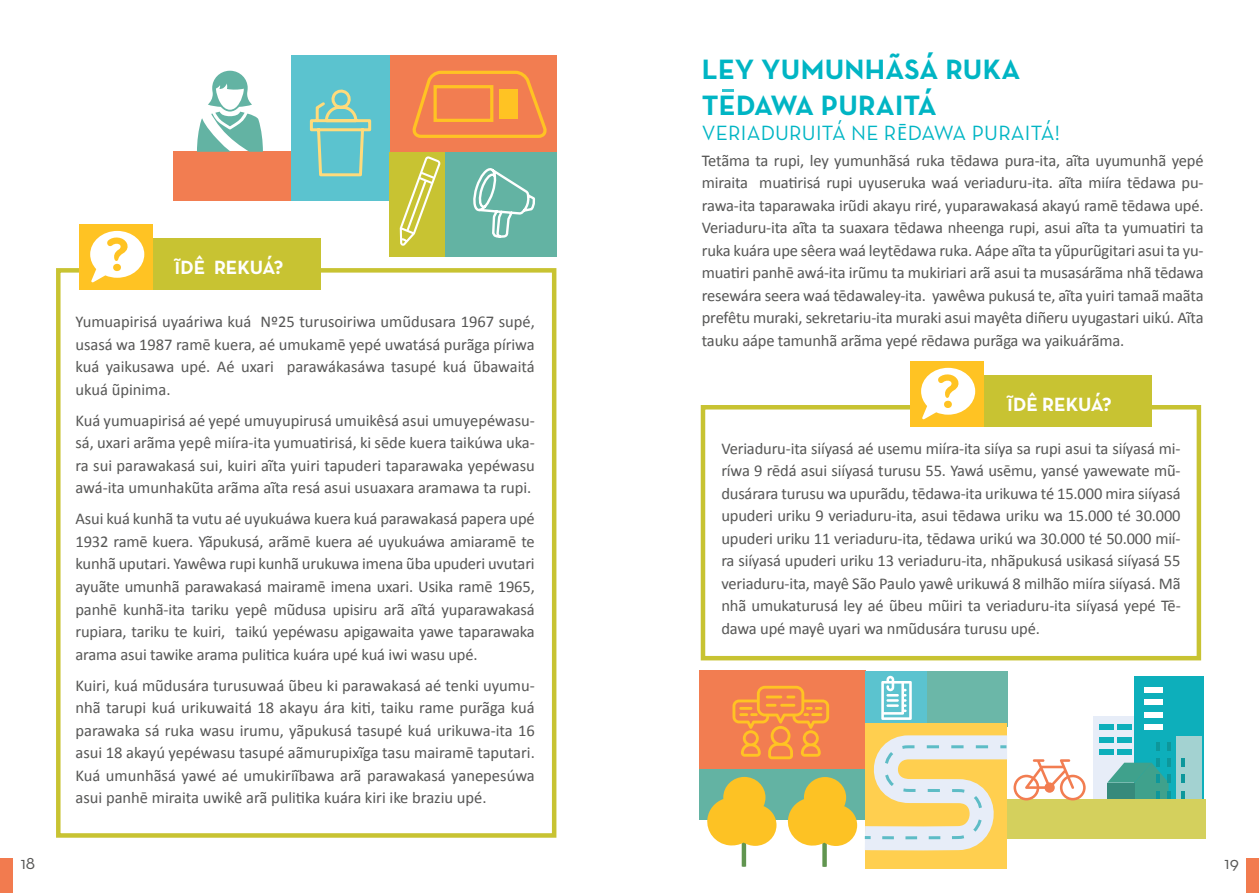
<style>
.page{position:relative;width:1259px;height:893px;background:#fff}
.page>*{position:absolute;margin:0;border:0;box-sizing:border-box;transform-origin:0 0}
.t1{font:700 28.5px/36px "Neutra Text";letter-spacing:.01em;color:#00b5c4}
.t2{font:21px "Neutra Text";letter-spacing:.01em;color:#00b5c4}
.t3{font:700 19.5px "Neutra Text";color:#fff}
.t4{font:18px "Neutra Text";color:#575756}
.t5{font:16.5px/22.5px "Calibri";letter-spacing:-.01em;color:#575756;text-align:justify}
.s1{font-family:"Calibri"}
</style>
<div class="page">
<div style="left:0;top:858px;width:13px;height:35px;background:#f27b4f"></div>
<div style="left:1246px;top:858px;width:13px;height:35px;background:#f27b4f"></div>
<div style="left:56px;top:268px;width:500px;height:570px;border:4px solid #c8c332"></div>
<div style="left:152px;top:238px;width:169px;height:52px;background:#c8c332"></div>
<div style="left:79px;top:224px;width:73px;height:66px;background:#ffc323"></div>
<svg style="left:90px;top:231px;width:54px;height:52px"></svg>
<div style="left:983px;top:375px;width:169px;height:52px;background:#c8c332"></div>
<div style="left:699px;top:768px;width:166px;height:52px;background:#63b3a3"></div>
<div style="left:701px;top:405px;width:500px;height:255px;border:4px solid #c8c332"></div>
<div style="left:910px;top:361px;width:73px;height:65px;background:#ffc323"></div>
<svg style="left:921px;top:368px;width:54px;height:51px"></svg>
<div style="left:699px;top:671px;width:166px;height:98px;background:#f27d51"></div>
<div style="left:390px;top:55px;width:166px;height:98px;background:#f27d51"></div>
<div style="left:173px;top:152px;width:118px;height:49px;background:#f27d51"></div>
<div style="left:291px;top:55px;width:99px;height:146px;background:#5bc3cf"></div>
<div style="left:390px;top:152px;width:166px;height:105px;background:#63b3a3"></div>
<div style="left:390px;top:152px;width:55px;height:105px;background:#c8c332"></div>
<div style="left:865px;top:671px;width:62px;height:56px;background:#5bc3cf"></div>
<div style="left:927px;top:671px;width:80px;height:56px;background:#6bb7a8"></div>
<div style="left:1093px;top:716px;width:61px;height:111px;background:#e7edf8"></div>
<div style="left:1134px;top:676px;width:69px;height:125px;background:#0dafbb"></div>
<div style="left:1176px;top:736px;width:25px;height:79px;background:#a3d2d1"></div>
<svg style="left:1156px;top:742px;width:3px;height:8px"></svg>
<svg style="left:1167px;top:742px;width:3px;height:8px"></svg>
<svg style="left:1181px;top:759px;width:4px;height:8px"></svg>
<svg style="left:1181px;top:775px;width:4px;height:8px"></svg>
<svg style="left:1181px;top:791px;width:4px;height:8px"></svg>
<svg style="left:1107px;top:759px;width:63px;height:40px"></svg>
<div style="left:1144px;top:687px;width:19px;height:6px;background:#fff"></div>
<div style="left:1144px;top:700px;width:19px;height:5px;background:#fff"></div>
<div style="left:1144px;top:712px;width:19px;height:5px;background:#fff"></div>
<div style="left:1144px;top:724px;width:19px;height:5px;background:#fff"></div>
<div style="left:1098px;top:724px;width:15px;height:6px;background:#0dafbb"></div>
<div style="left:1098px;top:737px;width:15px;height:6px;background:#0dafbb"></div>
<div style="left:1116px;top:724px;width:15px;height:6px;background:#0dafbb"></div>
<div style="left:1116px;top:737px;width:15px;height:6px;background:#0dafbb"></div>
<div style="left:1098px;top:749px;width:15px;height:6px;background:#0dafbb"></div>
<div style="left:1116px;top:749px;width:15px;height:6px;background:#0dafbb"></div>
<div style="left:1007px;top:799px;width:198px;height:40px;background:#d4d05d"></div>
<svg style="left:707px;top:676px;width:378px;height:191px"></svg>
<div style="left:1044px;top:782px;width:10px;height:11px;background:#f27d51;border-radius:50%"></div>
<svg style="left:309px;top:89px;width:63px;height:88px"></svg>
<svg style="left:197px;top:71px;width:66px;height:81px"></svg>
<svg style="left:400px;top:70px;width:147px;height:203px"></svg>
<svg style="left:722px;top:90px;width:11px;height:2px"></svg>
<p class="t3" style="left:175px;top:255px;width:110px"><span class="s1">Ĩ</span>DÊ REKUÁ?</p>
<p class="t5" style="left:75px;top:310px;width:461px">Yumuapirisá uyaáriwa kuá Nº25 turusoiriwa umũdusara 1967 supé, usasá wa 1987 ramē kuera, aé umukamē yepé uwatásá purãga píriwa kuá yaikusawa upé. Aé uxari parawákasáwa tasupé kuá ũbawaitá ukuá ũpinima.</p>
<p class="t5" style="left:75px;top:409px;width:461px">Kuá yumuapirisá aé yepé umuyupirusá umuikêsá asui umuyepéwasu&shy;sá, uxari arãma yepê miíra-ita yumuatirisá, ki sēde kuera taikúwa uka&shy;ra sui parawakasá sui, kuiri aĩta yuiri tapuderi taparawaka yepéwasu awá-ita umunhakũta arãma aĩta resá asui usuaxara aramawa ta rupi.</p>
<p class="t5" style="left:75px;top:507px;width:461px">Asui kuá kunhã ta vutu aé uyukuáwa kuera kuá parawakasá papera upé 1932 ramē kuera. Yãpukusá, arãmē kuera aé uyukuáwa amiaramē te kunhã uputari. Yawêwa rupi kunhã urukuwa imena ũba upuderi uvutari ayuãte umunhã parawakasá mairamē imena uxari. Usika ramē 1965, panhē kunhã-ita tariku yepê mũdusa upisiru arã aĩtá yuparawakasá rupiara, tariku te kuiri, taikú yepéwasu apigawaita yawe taparawaka arama asui tawike arama pulitica kuára upé kuá iwi wasu upé.</p>
<p class="t5" style="left:75px;top:673px;width:461px">Kuiri, kuá mũdusára turusuwaá ũbeu ki parawakasá aé tenki uyumu&shy;nhã tarupi kuá urikuwaitá 18 akayu ára kiti, taiku rame purãga kuá parawaka sá ruka wasu irumu, yãpukusá tasupé kuá urikuwa-ita 16 asui 18 akayú yepéwasu tasupé aãmurupixĩga tasu mairamē taputari.<br>Kuá umunhãsá yawé aé umukiriĩbawa arã parawakasá yanepesúwa asui panhē miraita uwikê arã pulitika kuára kiri ike braziu upé.</p>
<h1 class="t1" style="left:702px;top:51px;width:320px">LEY YUMUNHÃSÁ RUKA<br>TEDAWA PURAITÁ</h1>
<p class="t2" style="left:702px;top:121px;width:360px">VERIADURUITÁ NE R<span class="s1">Ē</span>DAWA PURAITÁ!</p>
<p class="t5" style="left:702px;top:149px;width:503px">Tetãma ta rupi, ley yumunhãsá ruka tēdawa pura-ita, aĩta uyumunhã yepé miraita muatirisá rupi uyuseruka waá veriaduru-ita. aĩta miíra tēdawa pu&shy;rawa-ita taparawaka irũdi akayu riré, yuparawakasá akayú ramē tēdawa upé.<br>Veriaduru-ita aĩta ta suaxara tēdawa nheenga rupi, asui aĩta ta yumuatiri ta ruka kuára upe sêera waá leytēdawa ruka. Aápe aĩta ta yũpurũgitari asui ta yu&shy;muatiri panhē awá-ita irũmu ta mukiriari arã asui ta musasárãma nhã tēdawa resewára seera waá tēdawaley-ita. yawêwa pukusá te, aĩta yuiri tamaã maãta prefêtu muraki, sekretariu-ita muraki asui mayêta diñeru uyugastari uikú. Aĩta tauku aápe tamunhã arãma yepé rēdawa purãga wa yaikuárãma.</p>
<p class="t3" style="left:1007px;top:392px;width:106px"><span class="s1">Ĩ</span>DÊ REKUÁ?</p>
<p class="t5" style="left:721px;top:437px;width:461px">Veriaduru-ita siíyasá aé usemu miíra-ita siíya sa rupi asui ta siíyasá mi&shy;ríwa 9 rēdá asui siíyasá turusu 55. Yawá usēmu, yansé yawewate mũ&shy;dusárara turusu wa upurãdu, tēdawa-ita urikuwa té 15.000 mira siíyasá upuderi uriku 9 veriaduru-ita, asui tēdawa uriku wa 15.000 té 30.000 upuderi uriku 11 veriaduru-ita, tēdawa urikú wa 30.000 té 50.000 mií&shy;ra siíyasá upuderi uriku 13 veriaduru-ita, nhãpukusá usikasá siíyasá 55 veriaduru-ita, mayê São Paulo yawê urikuwá 8 milhão miíra siíyasá. Mã nhã umukaturusá ley aé ũbeu mũiri ta veriaduru-ita siíyasá yepé Tē&shy;dawa upé mayê uyari wa nmũdusára turusu upé.</p>
<p class="t4" style="left:21px;top:852px;width:16px">18</p>
<p class="t4" style="left:1224px;top:852px;width:16px">19</p>
</div>
